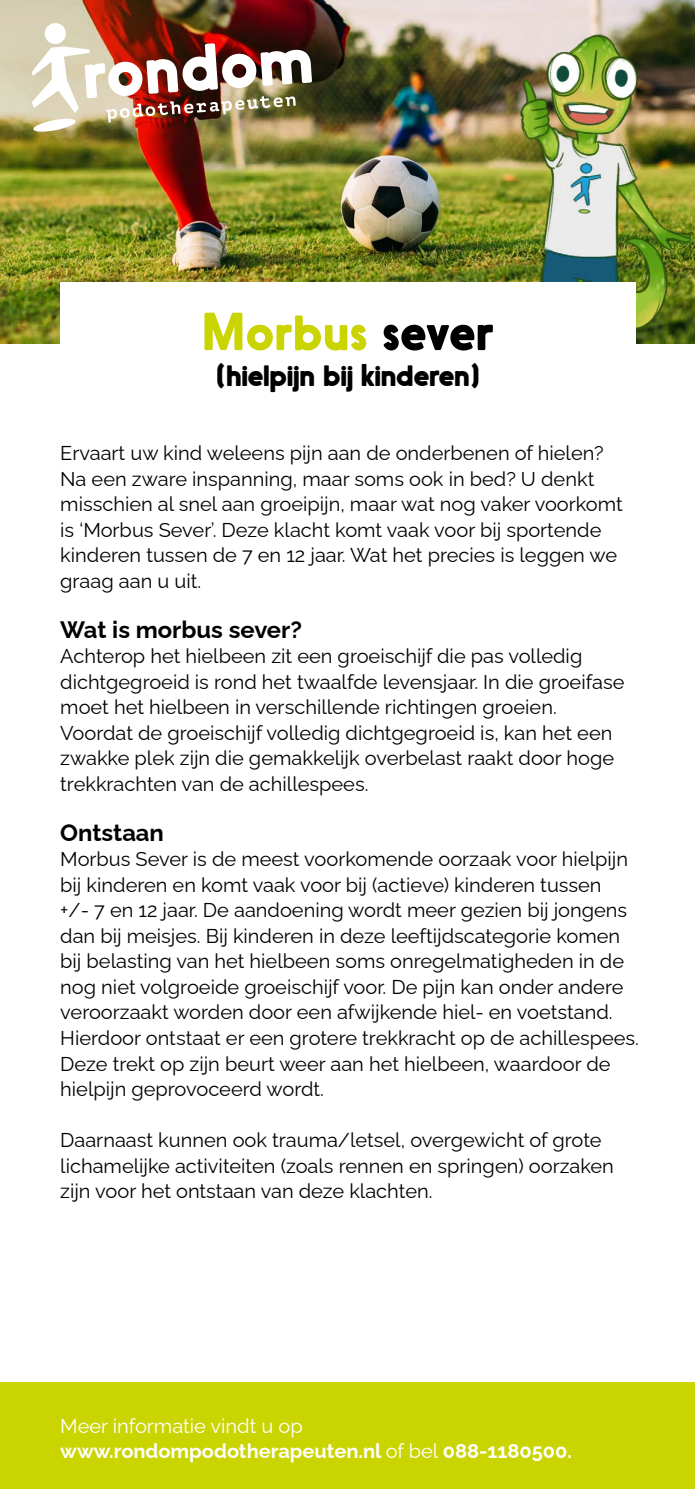
<style>
.page{position:relative;width:695px;height:1489px;background:#fff}
.page>*{position:absolute;margin:0;border:0;box-sizing:border-box;transform-origin:0 0}
.t1{font:50px "Nanami Rounded Bld";color:#cad400}
.t2{font:30px "Nanami Rounded Bld";letter-spacing:-.02em;color:#000}
.t3{font:700 23.75px "Raleway";color:#000}
.t4{font:20px/25.5px "Raleway";color:#000}
.t5{font:700 20px/25px "Raleway";color:#fff}
.s1{color:#000}
.s2{font-weight:400}
</style>
<div class="page">
<img style="left:0;top:0;width:694px;height:343px">
<div style="left:0;top:1382px;width:694px;height:106px;background:#cad400"></div>
<img style="left:476px;top:22px;width:218px;height:321px">
<div style="left:60px;top:282px;width:576px;height:122px;background:#fff"></div>
<div style="left:44px;top:23px;width:22px;height:22px;background:#fff;border-radius:50%"></div>
<img style="left:32px;top:43px;width:280px;height:88px">
<h1 class="t1" style="left:202px;top:302px;width:294px">Morbus <span class="s1">sever</span></h1>
<h2 class="t2" style="left:216px;top:357px;width:265px">(hielpijn bij kinderen)</h2>
<p class="t4" style="left:60px;top:438px;width:564px">Ervaart uw kind weleens pijn aan de onderbenen of hielen?<br>Na een zware inspanning, maar soms ook in bed? U denkt misschien al snel aan groeipijn, maar wat nog vaker voorkomt is ‘Morbus Sever’. Deze klacht komt vaak voor bij sportende kinderen tussen de 7 en 12 jaar. Wat het precies is leggen we graag aan u uit.</p>
<p class="t3" style="left:60px;top:610px;width:243px">Wat is morbus sever?</p>
<p class="t4" style="left:60px;top:641px;width:565px">Achterop het hielbeen zit een groeischijf die pas volledig dichtgegroeid is rond het twaalfde levensjaar. In die groeifase moet het hielbeen in verschillende richtingen groeien.<br>Voordat de groeischijf volledig dichtgegroeid is, kan het een zwakke plek zijn die gemakkelijk overbelast raakt door hoge trekkrachten van de achillespees.</p>
<p class="t3" style="left:60px;top:813px;width:105px">Ontstaan</p>
<p class="t4" style="left:60px;top:844px;width:580px">Morbus Sever is de meest voorkomende oorzaak voor hielpijn bij kinderen en komt vaak voor bij (actieve) kinderen tussen<br>+/- 7 en 12 jaar. De aandoening wordt meer gezien bij jongens dan bij meisjes. Bij kinderen in deze leeftijdscategorie komen bij belasting van het hielbeen soms onregelmatigheden in de nog niet volgroeide groeischijf voor. De pijn kan onder andere veroorzaakt worden door een afwijkende hiel- en voetstand.<br>Hierdoor ontstaat er een grotere trekkracht op de achillespees.<br>Deze trekt op zijn beurt weer aan het hielbeen, waardoor de hielpijn geprovoceerd wordt.</p>
<p class="t4" style="left:60px;top:1124px;width:555px">Daarnaast kunnen ook trauma/letsel, overgewicht of grote lichamelijke activiteiten (zoals rennen en springen) oorzaken zijn voor het ontstaan van deze klachten.</p>
<p class="t5" style="left:60px;top:1411px;width:513px"><span class="s2">Meer informatie vindt u op </span>www.rondompodotherapeuten.nl <span class="s2">of bel</span> 088-1180500.</p>
</div>
